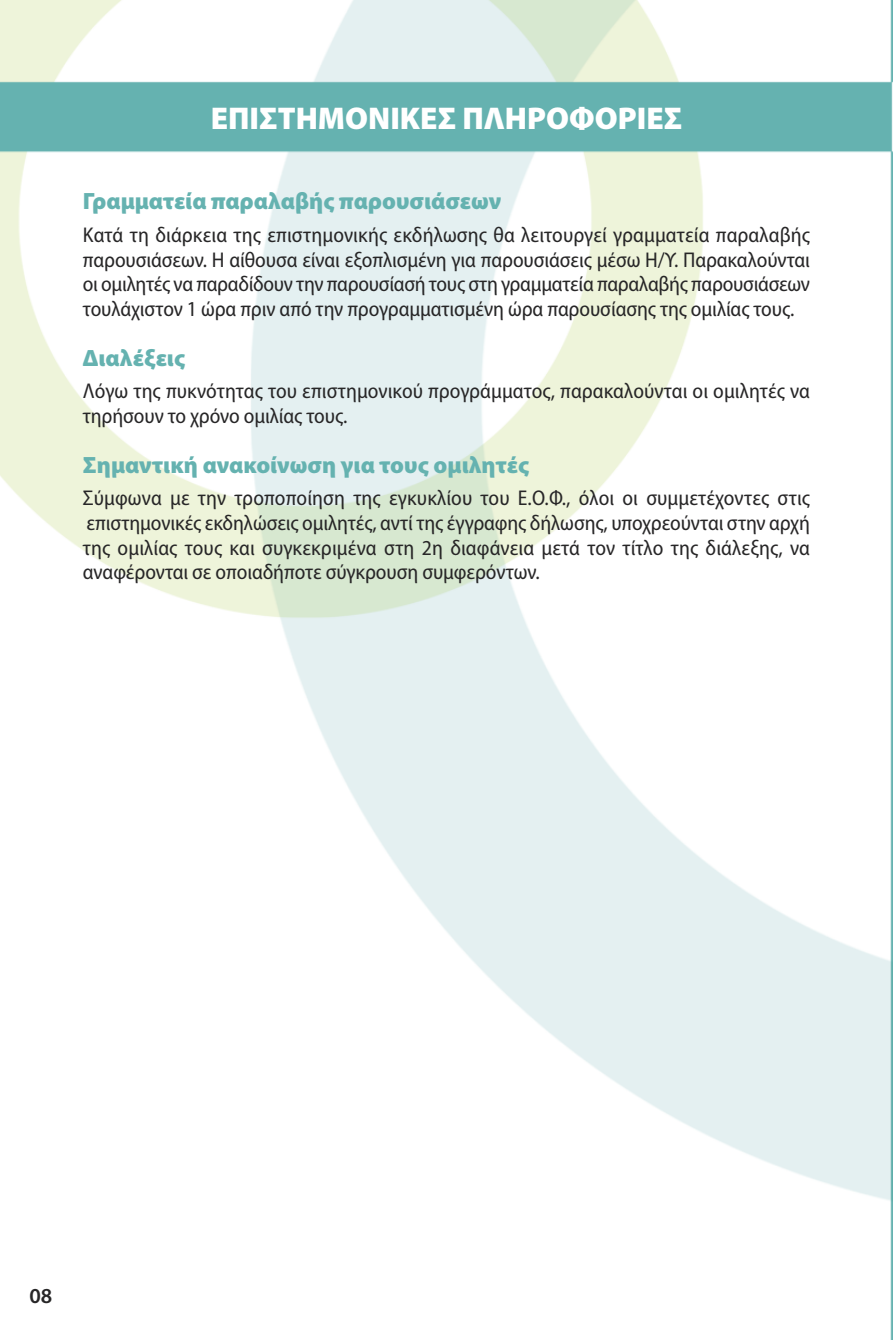
<style>
.page{position:relative;width:893px;height:1340px;background:#fff}
.page>*{position:absolute;margin:0;border:0;box-sizing:border-box;transform-origin:0 0}
.t1{font:900 31.5px "Myriad Pro";color:#fff}
.t2{font:900 23.62px "Myriad Pro";color:#65b2b0}
.t3{font:semi-condensed 21.38px/24.8px "Myriad Pro";letter-spacing:-.005em;color:#272627;text-align:justify}
.t4{font:600 21.38px "Myriad Pro";color:#272627}
</style>
<div class="page">
<img style="left:0;top:0;width:893px;height:1339px">
<h1 class="t1" style="left:211px;top:107px;width:473px">ΕΠΙΣΤΗΜΟΝΙΚΕΣ ΠΛΗΡΟΦΟΡΙΕΣ</h1>
<p class="t2" style="left:83px;top:192px;width:420px">Γραμματεία παραλαβής παρουσιάσεων</p>
<p class="t3" style="left:83px;top:224px;width:729px">Κατά τη διάρκεια της επιστημονικής εκδήλωσης θα λειτουργεί γραμματεία παραλαβής παρουσιάσεων. Η αίθουσα είναι εξοπλισμένη για παρουσιάσεις μέσω Η/Υ. Παρακαλούνται οι ομιλητές να παραδίδουν την παρουσίασή τους στη γραμματεία παραλαβής παρουσιάσεων τουλάχιστον 1 ώρα πριν από την προγραμματισμένη ώρα παρουσίασης της ομιλίας τους.</p>
<p class="t2" style="left:83px;top:349px;width:104px">Διαλέξεις</p>
<p class="t3" style="left:83px;top:380px;width:729px">Λόγω της πυκνότητας του επιστημονικού προγράμματος, παρακαλούνται οι ομιλητές να τηρήσουν το χρόνο ομιλίας τους.</p>
<p class="t2" style="left:83px;top:456px;width:448px">Σημαντική ανακοίνωση για τους ομιλητές</p>
<p class="t3" style="left:83px;top:487px;width:729px">Σύμφωνα με την τροποποίηση της εγκυκλίου του Ε.Ο.Φ., όλοι οι συμμετέχοντες στις επιστημονικές εκδηλώσεις ομιλητές, αντί της έγγραφης δήλωσης, υποχρεούνται στην αρχή της ομιλίας τους και συγκεκριμένα στη 2η διαφάνεια μετά τον τίτλο της διάλεξης, να αναφέρονται σε οποιαδήποτε σύγκρουση συμφερόντων.</p>
<p class="t4" style="left:29px;top:1287px;width:24px">08</p>
</div>
